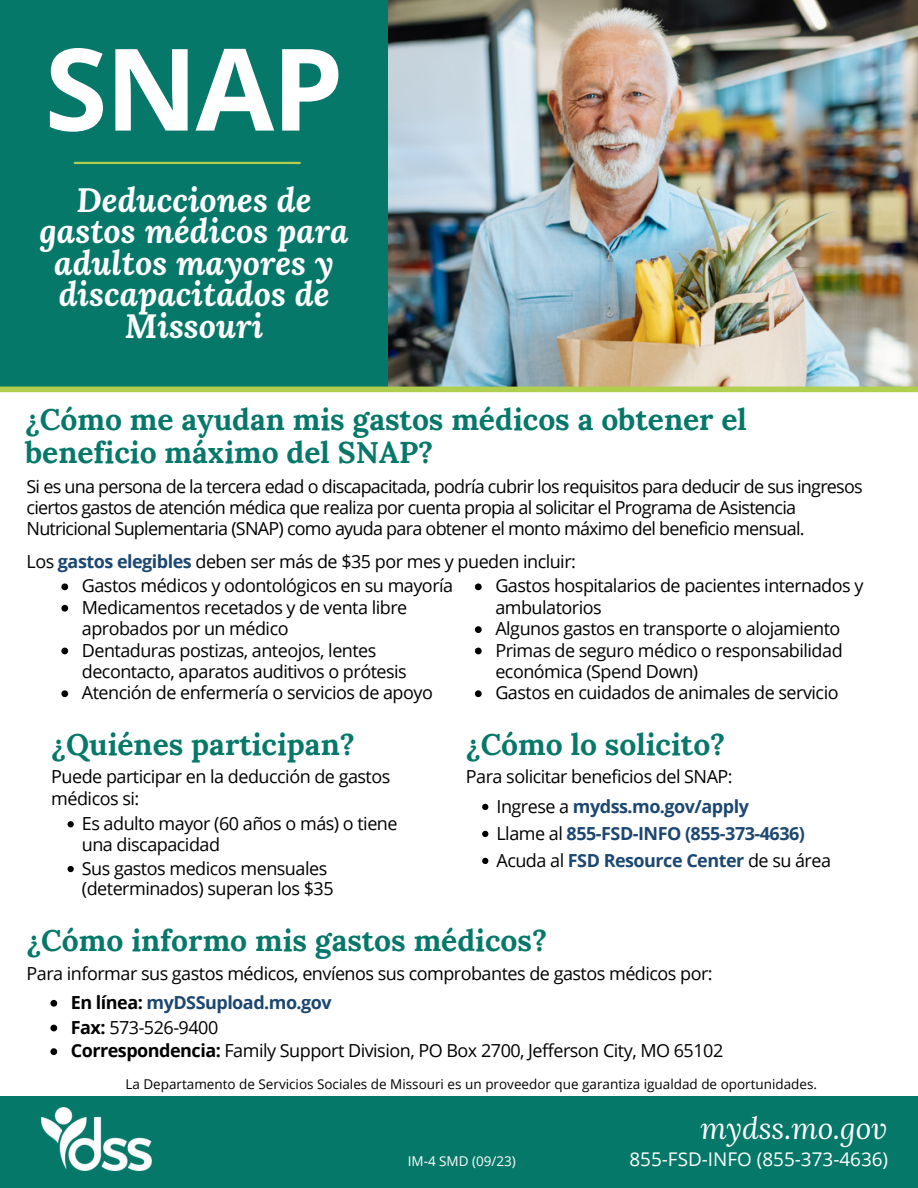
<style>
.page{position:relative;width:918px;height:1188px;background:#fff}
.page>*{position:absolute;margin:0;border:0;box-sizing:border-box;transform-origin:0 0}
.t1{font:700 114px "Open Sans";color:#fff}
.t2{font:italic 700 33.6px/31.5px "Lora";color:#fff;text-align:center}
.t3{font:700 30px "Lora";color:#067869}
.t4{font:italic 30px "Lora";color:#fff}
.t5{font:18.9px "Open Sans";color:#fff}
.t6{font:18px/21.3px "Open Sans";letter-spacing:-.03em;color:#000}
.t7{font:700 18px "Open Sans";letter-spacing:-.025em;color:#1c4770}
.t8{font:13.5px "Open Sans";color:#000}
.t9{font:13.5px "Open Sans";color:#fff}
.s1{font-weight:700;color:#1c4770}
.s2{font-weight:400;color:#000}
.s3{color:#000}
.s4{font-weight:700}
</style>
<div class="page">
<div style="left:0;top:1096px;width:918px;height:92px;background:#067869"></div>
<img style="left:388px;top:0;width:530px;height:387px">
<div style="left:0;top:0;width:388px;height:388px;background:#067869"></div>
<svg style="left:61px;top:583px;width:7px;height:7px"></svg>
<svg style="left:61px;top:605px;width:7px;height:7px"></svg>
<svg style="left:61px;top:648px;width:7px;height:6px"></svg>
<svg style="left:61px;top:690px;width:7px;height:7px"></svg>
<svg style="left:475px;top:583px;width:7px;height:7px"></svg>
<svg style="left:475px;top:626px;width:7px;height:7px"></svg>
<svg style="left:475px;top:648px;width:7px;height:6px"></svg>
<svg style="left:475px;top:690px;width:7px;height:7px"></svg>
<svg style="left:482px;top:804px;width:6px;height:6px"></svg>
<svg style="left:482px;top:831px;width:6px;height:6px"></svg>
<svg style="left:482px;top:858px;width:6px;height:6px"></svg>
<svg style="left:68px;top:821px;width:6px;height:6px"></svg>
<svg style="left:68px;top:866px;width:6px;height:6px"></svg>
<hr style="left:75px;top:162px;width:225px;height:2px;background:#b1cf4e">
<div style="left:0;top:387px;width:918px;height:5px;background:#b1cf4e"></div>
<svg style="left:50px;top:1000px;width:7px;height:7px"></svg>
<svg style="left:50px;top:1025px;width:7px;height:6px"></svg>
<svg style="left:50px;top:1048px;width:7px;height:7px"></svg>
<img style="left:41px;top:1107px;width:111px;height:63px">
<p class="t1" style="left:45px;top:9px;width:300px">SNAP</p>
<p class="t2" style="left:40px;top:183px;width:311px">Deducciones de gastos médicos para adultos mayores y discapacitados de<br>Missouri</p>
<p class="t3" style="left:25px;top:400px;width:723px">¿Cómo me ayudan mis gastos médicos a obtener el</p>
<p class="t3" style="left:25px;top:433px;width:410px">beneficio máximo del SNAP?</p>
<p class="t6" style="left:27px;top:475px;width:838px">Si es una persona de la tercera edad o discapacitada, podría cubrir los requisitos para deducir de sus ingresos ciertos gastos de atención médica que realiza por cuenta propia al solicitar el Programa de Asistencia<br>Nutricional Suplementaria (SNAP) como ayuda para obtener el monto máximo del beneficio mensual.</p>
<p class="t6" style="left:27px;top:550px;width:551px">Los <span class="s1">gastos elegibles</span> deben ser más de $35 por mes y pueden incluir:</p>
<p class="t6" style="left:82px;top:575px;width:373px">Gastos médicos y odontológicos en su mayoría</p>
<p class="t6" style="left:82px;top:596px;width:327px">Medicamentos recetados y de venta libre aprobados por un médico</p>
<p class="t6" style="left:82px;top:639px;width:326px">Dentaduras postizas, anteojos, lentes decontacto, aparatos auditivos o prótesis</p>
<p class="t6" style="left:82px;top:682px;width:353px">Atención de enfermería o servicios de apoyo</p>
<p class="t3" style="left:51px;top:725px;width:305px">¿Quiénes participan?</p>
<p class="t6" style="left:51px;top:765px;width:341px;line-height:22.2px">Puede participar en la deducción de gastos médicos si:</p>
<p class="t6" style="left:82px;top:813px;width:317px;line-height:20.5px">Es adulto mayor (60 años o más) o tiene una discapacidad</p>
<p class="t6" style="left:82px;top:858px;width:253px;line-height:20.2px">Sus gastos medicos mensuales (determinados) superan los $35</p>
<p class="t6" style="left:495px;top:575px;width:370px">Gastos hospitalarios de pacientes internados y ambulatorios</p>
<p class="t6" style="left:495px;top:618px;width:347px">Algunos gastos en transporte o alojamiento</p>
<p class="t6" style="left:495px;top:639px;width:349px">Primas de seguro médico o responsabilidad económica (Spend Down)</p>
<p class="t6" style="left:495px;top:682px;width:345px">Gastos en cuidados de animales de servicio</p>
<p class="t3" style="left:466px;top:725px;width:261px">¿Cómo lo solicito?</p>
<p class="t7" style="left:496px;top:794px;width:254px"><span class="s2">Ingrese a</span> mydss.mo.gov/apply</p>
<p class="t7" style="left:496px;top:821px;width:310px"><span class="s2">Llame al</span> 855-FSD-INFO (855-373-4636)</p>
<p class="t7" style="left:496px;top:848px;width:336px"><span class="s2">Acuda al</span> FSD Resource Center <span class="s2">de su área</span></p>
<p class="t6" style="left:466px;top:765px;width:268px">Para solicitar beneficios del SNAP:</p>
<p class="t3" style="left:27px;top:921px;width:522px">¿Cómo informo mis gastos médicos?</p>
<p class="t6" style="left:27px;top:962px;width:688px">Para informar sus gastos médicos, envíenos sus comprobantes de gastos médicos por:</p>
<p class="t7" style="left:71px;top:990px;width:262px"><span class="s3">En línea:</span> myDSSupload.mo.gov</p>
<p class="t6" style="left:71px;top:1016px;width:149px"><span class="s4">Fax:</span> 573-526-9400</p>
<p class="t6" style="left:71px;top:1040px;width:654px"><span class="s4">Correspondencia:</span> Family Support Division, PO Box 2700, Jefferson City, MO 65102</p>
<p class="t8" style="left:125px;top:1074px;width:693px">La Departamento de Servicios Sociales de Missouri es un proveedor que garantiza igualdad de oportunidades.</p>
<p class="t9" style="left:408px;top:1152px;width:110px">IM-4 SMD (09/23)</p>
<p class="t4" style="left:700px;top:1108px;width:188px">mydss.mo.gov</p>
<p class="t5" style="left:629px;top:1146px;width:260px">855-FSD-INFO (855-373-4636)</p>
</div>
